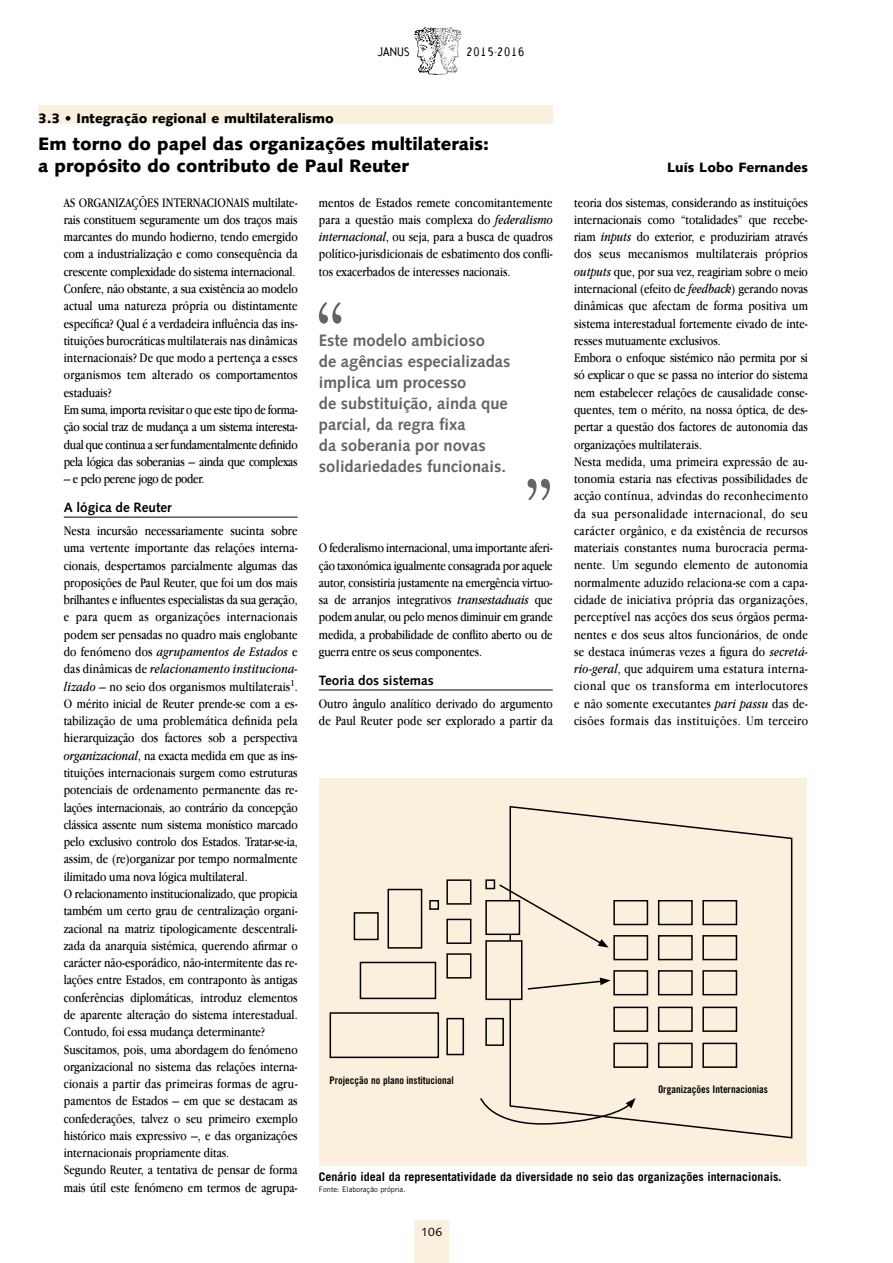
<style>
.page{position:relative;width:893px;height:1263px;background:#fff}
.page>*{position:absolute;margin:0;border:0;box-sizing:border-box;transform-origin:0 0}
.t1{font:900 18px/21.6px "Syntax";color:#000}
.t2{font:700 16.5px/21px "Syntax";color:#636466}
.t3{font:13.5px/17.2px "Apple Garamond";color:#000}
.t4{font:900 13.5px "Syntax";color:#000}
.t5{font:700 13.5px "Syntax";color:#000}
.t6{font:13.5px "Apple Garamond";letter-spacing:-.02em;color:#000}
.t7{font:700 12px "Trade Gothic";color:#000}
.t8{font:12px "Arbitrary";color:#000}
.t9{font:12px "Syntax";color:#000}
.t10{font:10.5px "Trade Gothic Bold Cond Twenty";color:#000}
.t11{font:7.5px "Trade Gothic";color:#000}
.s1{font-style:italic}
</style>
<div class="page">
<div style="left:415px;top:1220px;width:34px;height:43px;background:#fbf0dd"></div>
<hr style="left:64px;top:517px;width:234px;height:1px;background:#000">
<hr style="left:319px;top:690px;width:234px;height:1px;background:#000">
<svg style="left:414px;top:27px;width:48px;height:48px"></svg>
<div style="left:38px;top:105px;width:515px;height:18px;background:#fbf0dd"></div>
<div style="left:320px;top:778px;width:487px;height:388px;background:#fbf0dd"></div>
<svg style="left:319px;top:302px;width:22px;height:22px"></svg>
<svg style="left:528px;top:479px;width:22px;height:21px"></svg>
<div style="left:354px;top:912px;width:25px;height:28px;border:2px solid #000"></div>
<div style="left:360px;top:962px;width:76px;height:37px;border:2px solid #000"></div>
<div style="left:387px;top:889px;width:35px;height:60px;border:2px solid #000"></div>
<div style="left:429px;top:900px;width:10px;height:10px;border:2px solid #000"></div>
<div style="left:446px;top:879px;width:25px;height:26px;border:2px solid #000"></div>
<div style="left:446px;top:919px;width:25px;height:25px;border:2px solid #000"></div>
<div style="left:446px;top:953px;width:25px;height:25px;border:2px solid #000"></div>
<div style="left:446px;top:1018px;width:18px;height:37px;border:2px solid #000"></div>
<div style="left:330px;top:1012px;width:109px;height:46px;border:2px solid #000"></div>
<div style="left:485px;top:879px;width:10px;height:10px;border:2px solid #000"></div>
<div style="left:485px;top:1018px;width:19px;height:28px;border:2px solid #000"></div>
<svg style="left:509px;top:805px;width:284px;height:334px"></svg>
<svg style="left:498px;top:883px;width:111px;height:65px"></svg>
<svg style="left:526px;top:977px;width:85px;height:13px"></svg>
<div style="left:486px;top:901px;width:33px;height:33px;background:#fbf0dd"></div>
<div style="left:485px;top:900px;width:35px;height:35px;border:2px solid #000"></div>
<div style="left:486px;top:941px;width:36px;height:58px;background:#fbf0dd"></div>
<div style="left:485px;top:940px;width:37px;height:60px;border:2px solid #000"></div>
<svg style="left:480px;top:1097px;width:156px;height:31px"></svg>
<p class="t8" style="left:378px;top:44px;width:33px">JANUS</p>
<p class="t8" style="left:466px;top:44px;width:60px">2015-2016</p>
<p class="t4" style="left:38px;top:111px;width:297px">3.3 • Integração regional e multilateralismo</p>
<h1 class="t1" style="left:38px;top:133px;width:452px">Em torno do papel das organizações multilaterais: a propósito do contributo de Paul Reuter</h1>
<p class="t4" style="left:667px;top:159px;width:142px">Luís Lobo Fernandes</p>
<p class="t3" style="left:64px;top:193px;width:235px">As organizações internacionais multilate&shy;rais constituem seguramente um dos traços mais marcantes do mundo hodierno, tendo emergido com a industrialização e como consequência da crescente complexidade do sistema internacional.<br>Confere, não obstante, a sua existência ao modelo actual uma natureza própria ou distintamente específica? Qual é a verdadeira influência das ins&shy;tituições burocráticas multilaterais nas dinâmicas internacionais? De que modo a pertença a esses organismos tem alterado os comportamentos estaduais?<br>Em suma, importa revisitar o que este tipo de forma&shy;ção social traz de mudança a um sistema interesta&shy;dual que continua a ser fundamentalmente definido pela lógica das soberanias – ainda que complexas</p>
<p class="t6" style="left:64px;top:471px;width:142px">– e pelo perene jogo de poder.</p>
<p class="t5" style="left:64px;top:500px;width:110px">A lógica de Reuter</p>
<p class="t3" style="left:64px;top:522px;width:235px">Nesta incursão necessariamente sucinta sobre uma vertente importante das relações interna&shy;cionais, despertamos parcialmente algumas das proposições de Paul Reuter, que foi um dos mais brilhantes e influentes especialistas da sua geração, e para quem as organizações internacionais podem ser pensadas no quadro mais englobante do fenómeno dos <span class="s1">agrupamentos de Estados</span> e das dinâmicas de <span class="s1">relacionamento instituciona&shy;lizado</span> – no seio dos organismos multilaterais<sup>1</sup>.<br>O mérito inicial de Reuter prende-se com a es&shy;tabilização de uma problemática definida pela hierarquização dos factores sob a perspectiva <span class="s1">organizacional</span>, na exacta medida em que as ins&shy;tituições internacionais surgem como estruturas potenciais de ordenamento permanente das re&shy;lações internacionais, ao contrário da concepção clássica assente num sistema monístico marcado pelo exclusivo controlo dos Estados. Tratar-se-ia, assim, de (re)organizar por tempo normalmente ilimitado uma nova lógica multilateral.<br>O relacionamento institucionalizado, que propicia também um certo grau de centralização organi&shy;zacional na matriz tipologicamente descentrali&shy;zada da anarquia sistémica, querendo afirmar o carácter não-esporádico, não-intermitente das re&shy;lações entre Estados, em contraponto às antigas conferências diplomáticas, introduz elementos de aparente alteração do sistema interestadual.<br>Contudo, foi essa mudança determinante?<br>Suscitamos, pois, uma abordagem do fenómeno organizacional no sistema das relações interna&shy;cionais a partir das primeiras formas de agru&shy;pamentos de Estados – em que se destacam as confederações, talvez o seu primeiro exemplo histórico mais expressivo –, e das organizações internacionais propriamente ditas.<br>Segundo Reuter, a tentativa de pensar de forma mais útil este fenómeno em termos de agrupa-</p>
<p class="t3" style="left:319px;top:193px;width:235px;text-align:justify">mentos de Estados remete concomitantemente para a questão mais complexa do <span class="s1">federalismo internacional</span>, ou seja, para a busca de quadros político-jurisdicionais de esbatimento dos confli&shy;tos exacerbados de interesses nacionais.</p>
<p class="t2" style="left:319px;top:330px;width:193px">Este modelo ambicioso<br>de agências especializadas implica um processo<br>de substituição, ainda que parcial, da regra fixa<br>da soberania por novas solidariedades funcionais.</p>
<p class="t3" style="left:319px;top:539px;width:235px;text-align:justify">O federalismo internacional, uma importante aferi&shy;ção taxonómica igualmente consagrada por aquele autor, consistiria justamente na emergência virtuo&shy;sa de arranjos integrativos <span class="s1">transestaduais</span> que podem anular, ou pelo menos diminuir em grande medida, a probabilidade de conflito aberto ou de guerra entre os seus componentes.</p>
<p class="t5" style="left:319px;top:673px;width:116px">Teoria dos sistemas</p>
<p class="t3" style="left:319px;top:695px;width:235px">Outro ângulo analítico derivado do argumento de Paul Reuter pode ser explorado a partir da</p>
<p class="t3" style="left:574px;top:193px;width:235px">teoria dos sistemas, considerando as instituições internacionais como “totalidades” que recebe&shy;riam <span class="s1">inputs</span> do exterior, e produziriam através dos seus mecanismos multilaterais próprios <span class="s1">outputs</span> que, por sua vez, reagiriam sobre o meio internacional (efeito de <span class="s1">feedback</span>) gerando novas dinâmicas que afectam de forma positiva um sistema interestadual fortemente eivado de inte&shy;resses mutuamente exclusivos.<br>Embora o enfoque sistémico não permita por si só explicar o que se passa no interior do sistema nem estabelecer relações de causalidade conse&shy;quentes, tem o mérito, na nossa óptica, de des&shy;pertar a questão dos factores de autonomia das organizações multilaterais.<br>Nesta medida, uma primeira expressão de au&shy;tonomia estaria nas efectivas possibilidades de acção contínua, advindas do reconhecimento da sua personalidade internacional, do seu carácter orgânico, e da existência de recursos materiais constantes numa burocracia perma&shy;nente. Um segundo elemento de autonomia normalmente aduzido relaciona-se com a capa&shy;cidade de iniciativa própria das organizações, perceptível nas acções dos seus órgãos perma&shy;nentes e dos seus altos funcionários, de onde se destaca inúmeras vezes a figura do <span class="s1">secretá&shy;rio-geral</span>, que adquirem uma estatura interna&shy;cional que os transforma em interlocutores e não somente executantes <span class="s1">pari passu</span> das de&shy;cisões formais das instituições. Um terceiro</p>
<p class="t10" style="left:330px;top:1074px;width:126px">Projecção no plano institucional</p>
<p class="t10" style="left:658px;top:1083px;width:111px">Organizações Internacionias</p>
<p class="t7" style="left:319px;top:1170px;width:464px">Cenário ideal da representatividade da diversidade no seio das organizações internacionais.</p>
<p class="t11" style="left:319px;top:1185px;width:88px">Fonte: Elaboração própria.</p>
<p class="t9" style="left:421px;top:1224px;width:23px">106</p>
</div>
